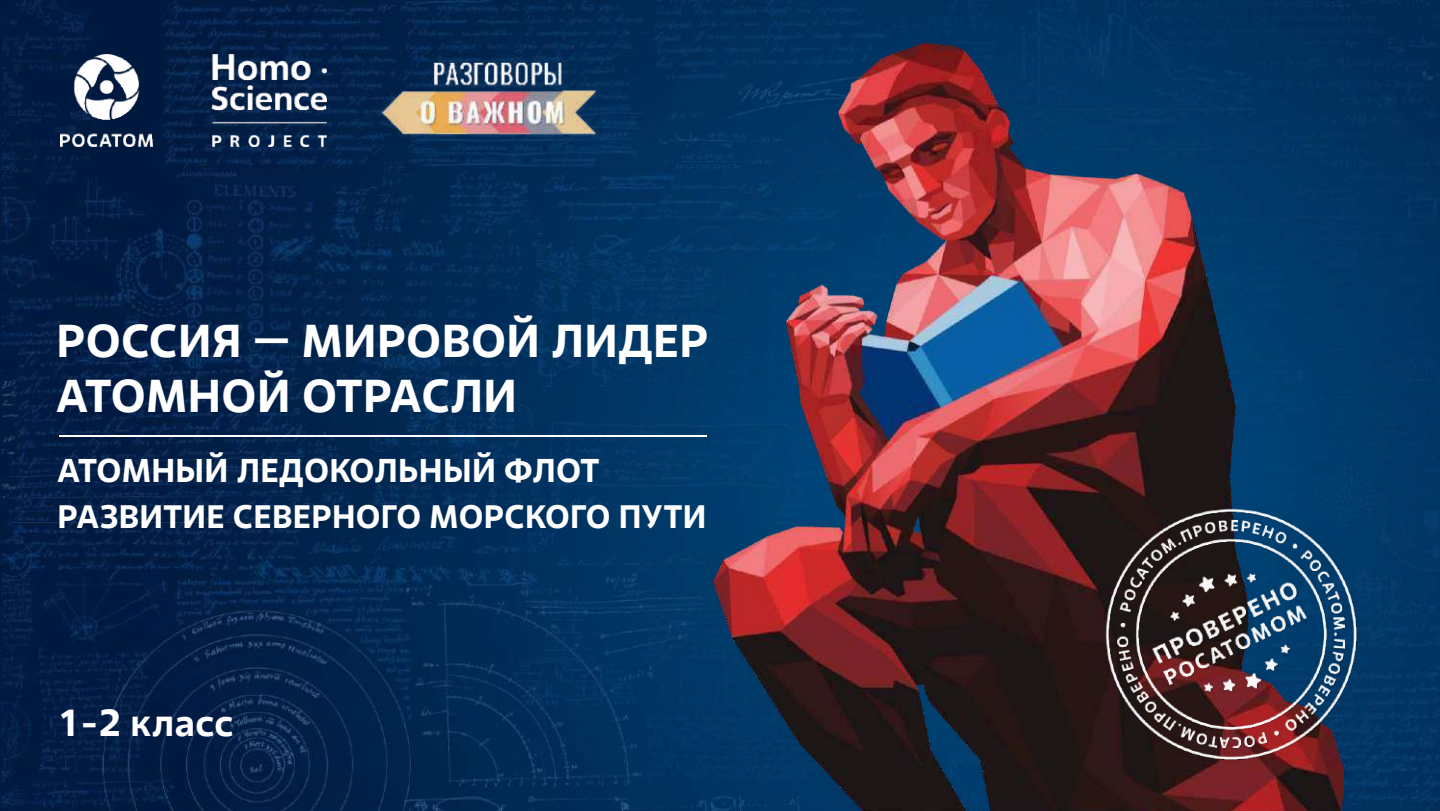
<style>
.page{position:relative;width:1440px;height:811px;background:#fff}
.page>*{position:absolute;margin:0;border:0;box-sizing:border-box;transform-origin:0 0}
.t1{font:700 45.8px/55px "Rosatom";letter-spacing:.01em;color:#fff}
.t2{font:700 37.6px "Rosatom";letter-spacing:.01em;color:#fff}
.t3{font:700 32.8px "Rosatom";letter-spacing:.01em;color:#fff}
.t4{font:700 32.4px "Rosatom";letter-spacing:.01em;color:#fff}
</style>
<div class="page">
<img style="left:0;top:0;width:1440px;height:811px">
<img style="left:710px;top:1px;width:637px;height:810px">
<img style="left:1068px;top:470px;width:327px;height:327px">
<img style="left:375px;top:53px;width:226px;height:90px">
<img style="left:165px;top:54px;width:161px;height:92px">
<img style="left:60px;top:54px;width:93px;height:92px">
<hr style="left:59px;top:435px;width:648px;height:1px;background:#fefefe">
<p class="t1" style="left:57px;top:312px;width:653px">РОССИЯ — МИРОВОЙ ЛИДЕР<br>АТОМНОЙ ОТРАСЛИ</p>
<p class="t3" style="left:58px;top:449px;width:543px">АТОМНЫЙ ЛЕДОКОЛЬНЫЙ ФЛОТ</p>
<p class="t4" style="left:58px;top:496px;width:650px">РАЗВИТИЕ СЕВЕРНОГО МОРСКОГО ПУТИ</p>
<p class="t2" style="left:58px;top:699px;width:177px">1-2 класс</p>
</div>
